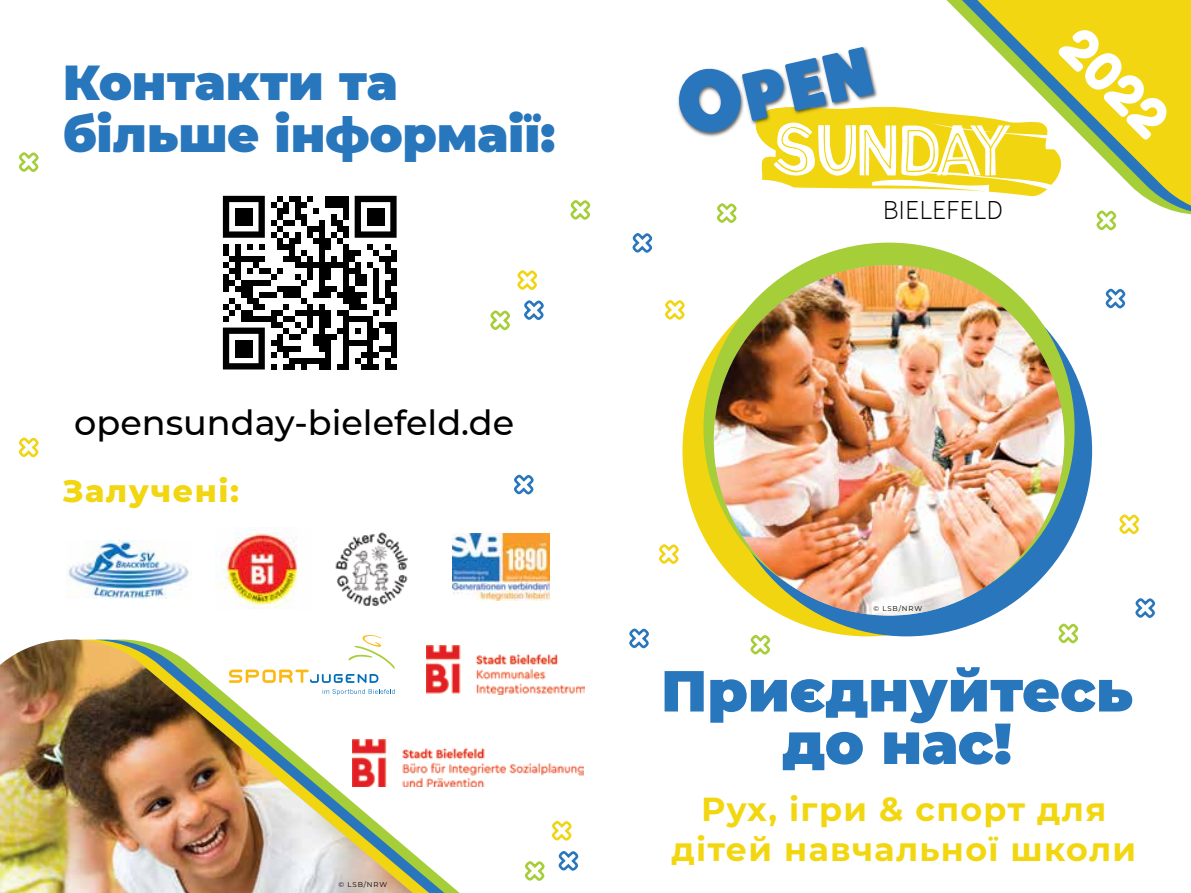
<style>
.page{position:relative;width:1191px;height:893px;background:#fff}
.page>*{position:absolute;margin:0;border:0;box-sizing:border-box;transform-origin:0 0}
.t1{font:68.25px "Mister London Sans";color:#2976bc}
.t2{font:900 57.75px/52.5px "Montserrat";color:#2876bc;text-align:center}
.t3{font:52.5px "Fredoka One";color:#fff}
.t4{font:900 49px/52.5px "Montserrat";color:#2876bc}
.t5{font:500 35px "Montserrat";color:#000}
.t6{font:700 33.25px/39.9px "Montserrat";letter-spacing:.04em;color:#f2d710;text-align:center}
.t7{font:800 31.5px "Montserrat";letter-spacing:.05em;color:#f1d611}
.t8{font:300 27.47px "Source Sans Pro";color:#000}
.t9{font:7px "Montserrat";letter-spacing:.12em;color:#000}
.s1{font-size:84.35px}
</style>
<div class="page">
<svg style="left:761px;top:107px;width:170px;height:82px"></svg>
<img style="left:677px;top:46px;width:210px;height:91px">
<img style="left:754px;top:107px;width:133px;height:55px">
<img style="left:776px;top:123px;width:38px;height:39px">
<img style="left:818px;top:125px;width:39px;height:37px">
<img style="left:859px;top:125px;width:28px;height:37px">
<div style="left:682px;top:265px;width:371px;height:371px;background:#f1d511;border-radius:50%"></div>
<div style="left:721px;top:265px;width:371px;height:371px;background:#2976bc;border-radius:50%"></div>
<div style="left:703px;top:243px;width:371px;height:371px;background:#a6ce39;border-radius:50%"></div>
<img style="left:714px;top:265px;width:350px;height:351px;border-radius:175px">
<svg style="left:931px;top:0;width:260px;height:215px"></svg>
<svg style="left:947px;top:0;width:244px;height:214px"></svg>
<svg style="left:962px;top:0;width:229px;height:212px;fill:#f1d611"></svg>
<svg style="left:413px;top:645px;width:17px;height:248px"></svg>
<img style="left:0;top:639px;width:413px;height:254px">
<svg style="left:223px;top:196px;width:173px;height:173px"></svg>
<div style="left:235px;top:208px;width:18px;height:18px;background:#000"></div>
<div style="left:367px;top:208px;width:17px;height:18px;background:#000"></div>
<div style="left:235px;top:340px;width:18px;height:17px;background:#000"></div>
<svg style="left:323px;top:689px;width:72px;height:6px"></svg>
<svg style="left:229px;top:635px;width:166px;height:48px"></svg>
<img style="left:335px;top:532px;width:73px;height:74px">
<img style="left:452px;top:534px;width:97px;height:66px">
<img style="left:216px;top:528px;width:82px;height:81px">
<img style="left:66px;top:541px;width:123px;height:58px">
<img style="left:427px;top:646px;width:157px;height:49px">
<img style="left:352px;top:739px;width:231px;height:47px">
<svg style="left:1092px;top:206px;width:28px;height:9px"></svg>
<h3 class="t4" style="left:63px;top:53px;width:494px">Контакти та більше інформаії:</h3>
<p class="t5" style="left:74px;top:398px;width:441px">opensunday-bielefeld.de</p>
<p class="t7" style="left:63px;top:467px;width:178px">Залучені:</p>
<p class="t9" style="left:338px;top:880px;width:50px">© LSB/NRW</p>
<h1 class="t1" style="left:670px;top:77px;width:200px;rotate:-13deg"><span class="s1">O</span>PEN</h1>
<p class="t8" style="left:882px;top:193px;width:122px">BIELEFELD</p>
<h3 class="t3" style="left:1092px;top:15px;width:129px;rotate:45deg">2022</h3>
<p class="t9" style="left:873px;top:604px;width:50px">© LSB/NRW</p>
<h2 class="t2" style="left:661px;top:661px;width:473px">Приєднуйтесь до нас!</h2>
<p class="t6" style="left:671px;top:788px;width:466px">Рух, ігри &amp; спорт для дітей навчальної школи</p>
</div>
